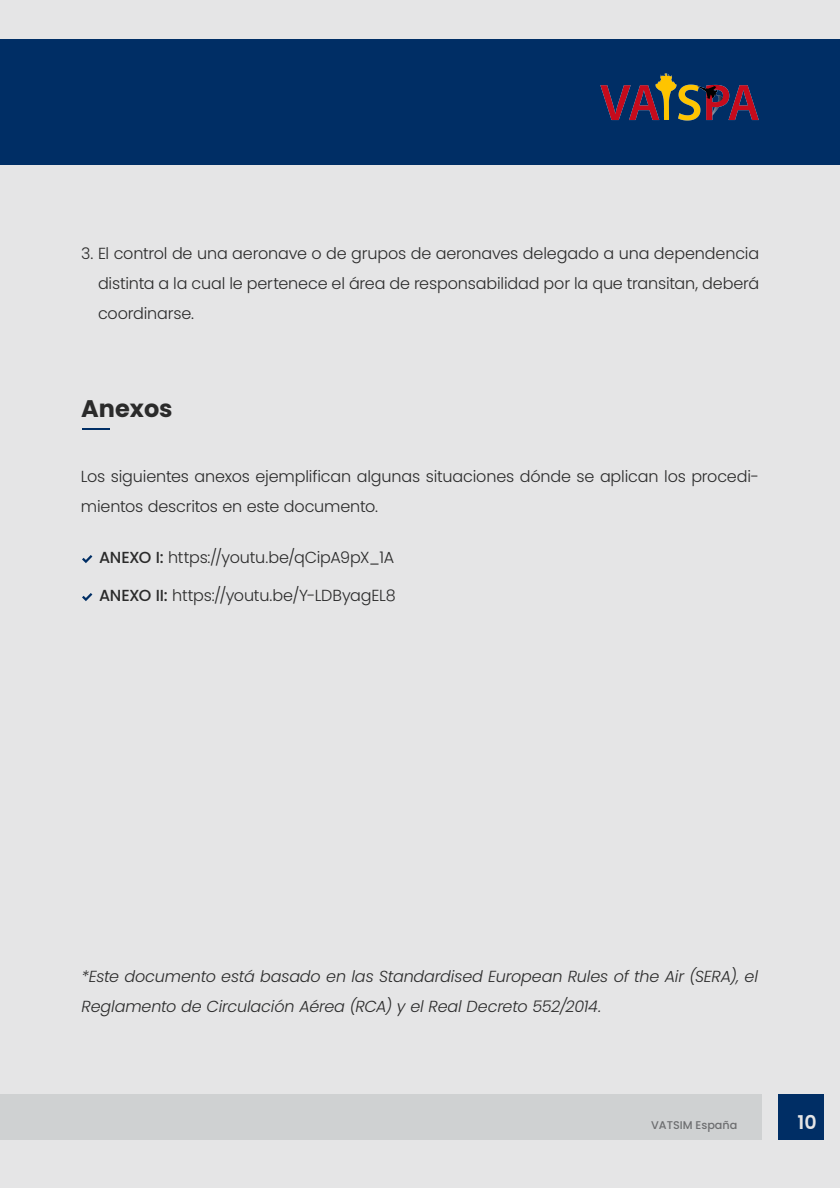
<style>
.page{position:relative;width:840px;height:1188px;background:#e5e5e6}
.page>*{position:absolute;margin:0;border:0;box-sizing:border-box;transform-origin:0 0}
.t1{font:700 24px "Poppins";color:#2b2b2b}
.t2{font:600 19px "Poppins";color:#e5e5e6}
.t3{font:300 16px/30px "Poppins";letter-spacing:-.01em;color:#2b2b2b;text-align:justify}
.t4{font:italic 300 16px/30px "Poppins";letter-spacing:-.01em;color:#2b2b2b}
.t5{font:500 11.2px "Poppins";color:#6d6e70}
.s1{font-weight:500}
</style>
<div class="page">
<div style="left:778px;top:1094px;width:46px;height:46px;background:#002e65"></div>
<div style="left:0;top:1094px;width:761px;height:46px;background:#cfd1d2"></div>
<div style="left:0;top:40px;width:840px;height:125px;background:#002e65"></div>
<img style="left:601px;top:74px;width:158px;height:47px">
<hr style="left:82px;top:428px;width:28px;height:2px;background:#002e65">
<svg style="left:82px;top:555px;width:10px;height:8px"></svg>
<svg style="left:82px;top:593px;width:10px;height:8px"></svg>
<p class="t3" style="left:98px;top:238px;width:663px;text-indent:-17px">3. El control de una aeronave o de grupos de aeronaves delegado a una dependencia distinta a la cual le pertenece el área de responsabilidad por la que transitan, deberá coordinarse.</p>
<h1 class="t1" style="left:81px;top:395px;width:93px">Anexos</h1>
<p class="t3" style="left:81px;top:461px;width:680px">Los siguientes anexos ejemplifican algunas situaciones dónde se aplican los procedi&shy;mientos descritos en este documento.</p>
<p class="t3" style="left:99px;top:543px;width:296px"><span class="s1">ANEXO I:</span> https://youtu.be/qCipA9pX_1A</p>
<p class="t3" style="left:99px;top:581px;width:298px"><span class="s1">ANEXO II:</span> https://youtu.be/Y-LDByagEL8</p>
<p class="t4" style="left:82px;top:962px;width:678px">*Este documento está basado en las Standardised European Rules of the Air (SERA), el<br>Reglamento de Circulación Aérea (RCA) y el Real Decreto 552/2014.</p>
<p class="t5" style="left:651px;top:1119px;width:88px">VATSIM España</p>
<p class="t2" style="left:798px;top:1112px;width:21px">10</p>
</div>
